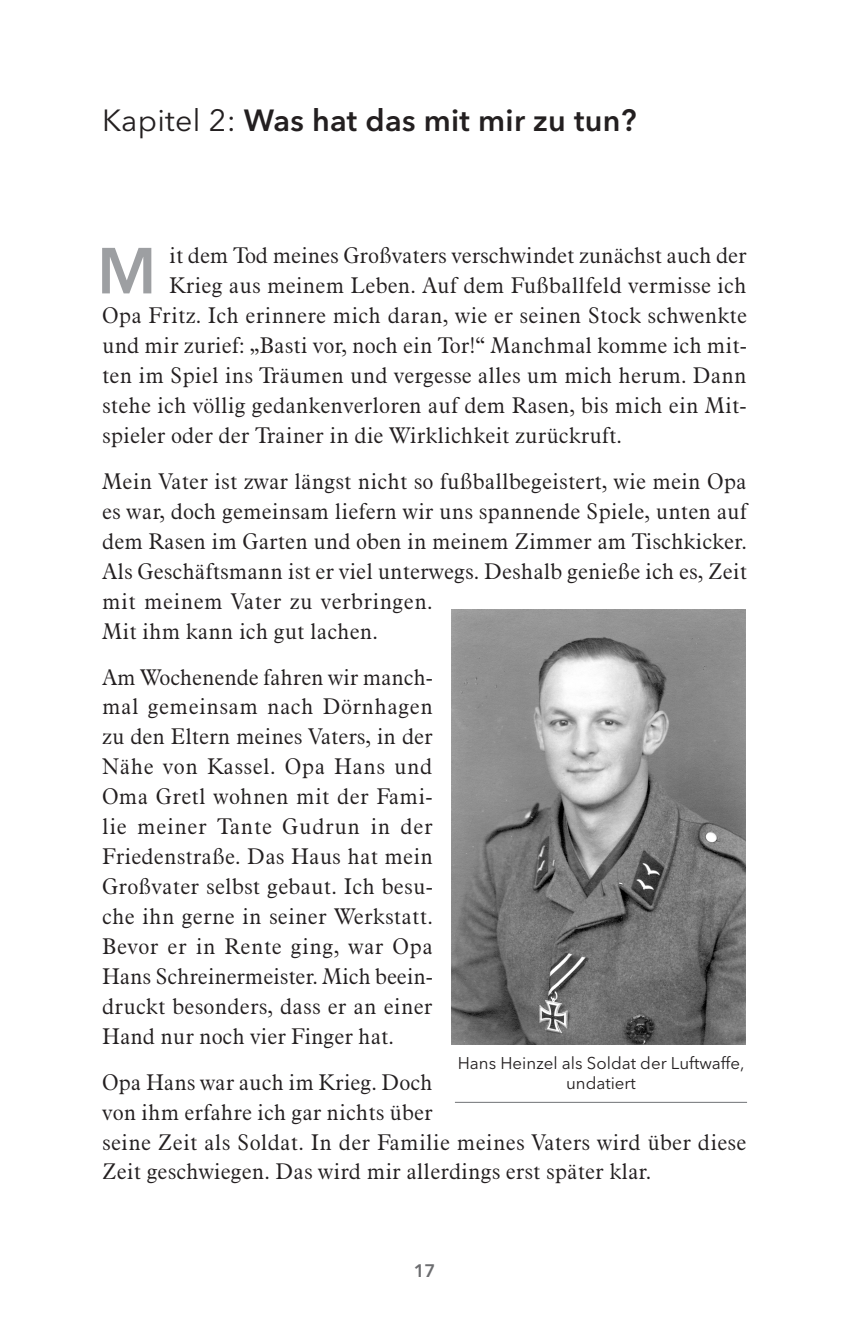
<style>
.page{position:relative;width:862px;height:1340px;background:#fff}
.page>*{position:absolute;margin:0;border:0;box-sizing:border-box;transform-origin:0 0}
.t1{font:600 64.35px "Avenir Next LT Pro";color:#9d9fa2}
.t2{font:600 30.38px "Avenir Next LT Pro";color:#231f20}
.t3{font:300 22.05px/29.9px "Aldine 721 BT";color:#231f20}
.t4{font:600 18px "Avenir Next LT Pro";color:#6c6d70}
.t5{font:16.88px/20.2px "Avenir Next LT Pro";color:#231f20;text-align:center}
.s1{font-weight:400}
</style>
<div class="page">
<img style="left:451px;top:609px;width:294px;height:435px">
<hr style="left:454px;top:1101px;width:292px;height:1px;background:#808285">
<h2 class="t2" style="left:102px;top:102px;width:535px"><span class="s1">Kapitel 2:</span> Was hat das mit mir zu tun?</h2>
<h1 class="t1" style="left:97px;top:232px;width:51px">M</h1>
<p class="t3" style="left:169px;top:240px;width:578px">it dem Tod meines Großvaters verschwindet zunächst auch der</p>
<p class="t3" style="left:169px;top:270px;width:578px">Krieg aus meinem Leben. Auf dem Fußballfeld vermisse ich</p>
<p class="t3" style="left:102px;top:300px;width:646px">Opa Fritz. Ich erinnere mich daran, wie er seinen Stock schwenkte</p>
<p class="t3" style="left:102px;top:330px;width:646px">und mir zurief: „Basti vor, noch ein Tor!“ Manchmal komme ich mit-</p>
<p class="t3" style="left:102px;top:360px;width:645px">ten im Spiel ins Träumen und vergesse alles um mich herum. Dann</p>
<p class="t3" style="left:102px;top:390px;width:645px">stehe ich völlig gedankenverloren auf dem Rasen, bis mich ein Mit-</p>
<p class="t3" style="left:102px;top:420px;width:521px">spieler oder der Trainer in die Wirklichkeit zurückruft.</p>
<p class="t3" style="left:102px;top:466px;width:646px">Mein Vater ist zwar längst nicht so fußballbegeistert, wie mein Opa es war, doch gemeinsam liefern wir uns spannende Spiele, unten auf dem Rasen im Garten und oben in meinem Zimmer am Tischkicker.<br>Als Geschäftsmann ist er viel unterwegs. Deshalb genieße ich es, Zeit mit meinem Vater zu verbringen.<br>Mit ihm kann ich gut lachen.</p>
<p class="t3" style="left:102px;top:661px;width:332px;text-align:justify">Am Wochenende fahren wir manch&shy;mal gemeinsam nach Dörnhagen zu den Eltern meines Vaters, in der Nähe von Kassel. Opa Hans und Oma Gretl wohnen mit der Fami&shy;lie meiner Tante Gudrun in der Friedenstraße. Das Haus hat mein Großvater selbst gebaut. Ich besu&shy;che ihn gerne in seiner Werkstatt.<br>Bevor er in Rente ging, war Opa Hans Schreinermeister. Mich beein&shy;druckt besonders, dass er an einer Hand nur noch vier Finger hat.</p>
<p class="t3" style="left:102px;top:1066px;width:645px">Opa Hans war auch im Krieg. Doch<br>von ihm erfahre ich gar nichts über<br>seine Zeit als Soldat. In der Familie meines Vaters wird über diese Zeit geschwiegen. Das wird mir allerdings erst später klar.</p>
<p class="t5" style="left:457px;top:1052px;width:288px">Hans Heinzel als Soldat der Luftwaffe, undatiert</p>
<p class="t4" style="left:413px;top:1259px;width:23px">17</p>
</div>
